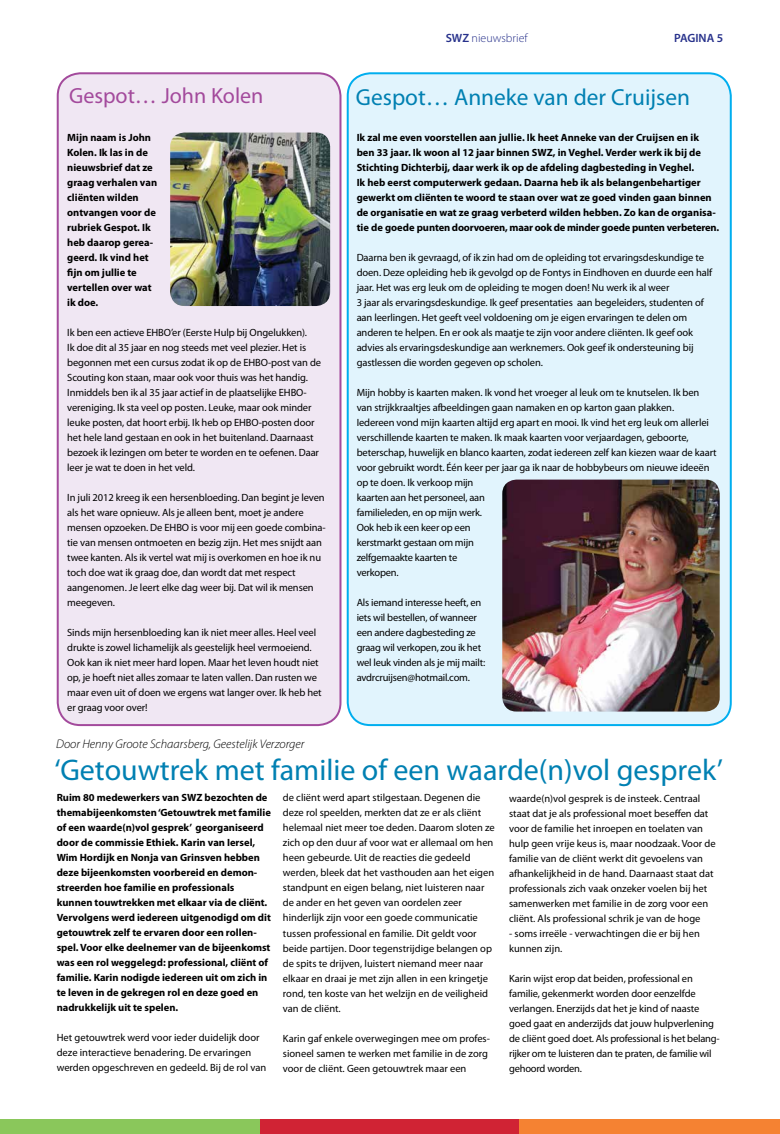
<style>
.page{position:relative;width:780px;height:1134px;background:#fff}
.page>*{position:absolute;margin:0;border:0;box-sizing:border-box;transform-origin:0 0}
.t1{font:30px "Myriad Pro";color:#0080b2}
.t2{font:23.3px "Myriad Pro";color:#0080b2}
.t3{font:22px "Myriad Pro";color:#a34a9c}
.t4{font:italic 300 12.5px "Myriad Pro";color:#000}
.t5{font:300 12px "Myriad Pro";color:#27318b}
.t6{font:600 12px "Myriad Pro";color:#27318b}
.t7{font:10.5px/15px "Myriad Pro";letter-spacing:-.01em;color:#000}
.t8{font:700 10.5px/15px "Myriad Pro";color:#000}
.s1{font-weight:600}
</style>
<div class="page">
<div style="left:0;top:1120px;width:260px;height:14px;background:#8ac75b"></div>
<div style="left:260px;top:1120px;width:260px;height:14px;background:#d02334"></div>
<div style="left:520px;top:1120px;width:260px;height:14px;background:#f58232"></div>
<div style="left:58px;top:73px;width:282px;height:652px;background:#f0e7f3;border-radius:23px"></div>
<div style="left:57px;top:72px;width:284px;height:654px;border:2px solid #a34a9c;border-radius:23px"></div>
<div style="left:348px;top:73px;width:382px;height:652px;background:#e1f4fd;border-radius:23px"></div>
<div style="left:347px;top:72px;width:384px;height:654px;border:2px solid #00aeef;border-radius:23px"></div>
<img style="left:170px;top:133px;width:160px;height:173px">
<img style="left:502px;top:480px;width:217px;height:231px">
<p class="t5" style="left:445px;top:32px;width:83px"><span class="s1">SWZ</span> nieuwsbrief</p>
<p class="t6" style="left:674px;top:32px;width:51px">PAGINA 5</p>
<h3 class="t3" style="left:69px;top:84px;width:196px">Gespot… John Kolen</h3>
<h2 class="t2" style="left:356px;top:84px;width:335px">Gespot… Anneke van der Cruijsen</h2>
<p class="t8" style="left:67px;top:130px;width:91px">Mijn naam is John<br>Kolen. Ik las in de nieuwsbrief dat ze graag verhalen van cliënten wilden ontvangen voor de rubriek Gespot. Ik heb daarop gerea&shy;geerd. Ik vind het fijn om jullie te vertellen over wat ik doe.</p>
<p class="t7" style="left:67px;top:325px;width:255px">Ik ben een actieve EHBO’er (Eerste Hulp bij Ongelukken).<br>Ik doe dit al 35 jaar en nog steeds met veel plezier. Het is begonnen met een cursus zodat ik op de EHBO-post van de Scouting kon staan, maar ook voor thuis was het handig.<br>Inmiddels ben ik al 35 jaar actief in de plaatselijke EHBO&shy;vereniging. Ik sta veel op posten. Leuke, maar ook minder leuke posten, dat hoort erbij. Ik heb op EHBO-posten door het hele land gestaan en ook in het buitenland. Daarnaast bezoek ik lezingen om beter te worden en te oefenen. Daar leer je wat te doen in het veld.</p>
<p class="t7" style="left:67px;top:490px;width:260px">In juli 2012 kreeg ik een hersenbloeding. Dan begint je leven als het ware opnieuw. Als je alleen bent, moet je andere mensen opzoeken. De EHBO is voor mij een goede combina&shy;tie van mensen ontmoeten en bezig zijn. Het mes snijdt aan twee kanten. Als ik vertel wat mij is overkomen en hoe ik nu toch doe wat ik graag doe, dan wordt dat met respect aangenomen. Je leert elke dag weer bij. Dat wil ik mensen meegeven.</p>
<p class="t7" style="left:67px;top:625px;width:256px">Sinds mijn hersenbloeding kan ik niet meer alles. Heel veel drukte is zowel lichamelijk als geestelijk heel vermoeiend.<br>Ook kan ik niet meer hard lopen. Maar het leven houdt niet op, je hoeft niet alles zomaar te laten vallen. Dan rusten we maar even uit of doen we ergens wat langer over. Ik heb het er graag voor over!</p>
<p class="t4" style="left:56px;top:737px;width:250px">Door Henny Groote Schaarsberg, Geestelijk Verzorger</p>
<p class="t8" style="left:356px;top:130px;width:364px">Ik zal me even voorstellen aan jullie. Ik heet Anneke van der Cruijsen en ik ben 33 jaar. Ik woon al 12 jaar binnen SWZ, in Veghel. Verder werk ik bij de Stichting Dichterbij, daar werk ik op de afdeling dagbesteding in Veghel.<br>Ik heb eerst computerwerk gedaan. Daarna heb ik als belangenbehartiger gewerkt om cliënten te woord te staan over wat ze goed vinden gaan binnen de organisatie en wat ze graag verbeterd wilden hebben. Zo kan de organisa&shy;tie de goede punten doorvoeren, maar ook de minder goede punten verbeteren.</p>
<p class="t7" style="left:356px;top:250px;width:357px">Daarna ben ik gevraagd, of ik zin had om de opleiding tot ervaringsdeskundige te doen. Deze opleiding heb ik gevolgd op de Fontys in Eindhoven en duurde een half jaar. Het was erg leuk om de opleiding te mogen doen! Nu werk ik al weer<br>3 jaar als ervaringsdeskundige. Ik geef presentaties aan begeleiders, studenten of aan leerlingen. Het geeft veel voldoening om je eigen ervaringen te delen om anderen te helpen. En er ook als maatje te zijn voor andere cliënten. Ik geef ook advies als ervaringsdeskundige aan werknemers. Ook geef ik ondersteuning bij gastlessen die worden gegeven op scholen.</p>
<p class="t7" style="left:356px;top:385px;width:361px">Mijn hobby is kaarten maken. Ik vond het vroeger al leuk om te knutselen. Ik ben van strijkkraaltjes afbeeldingen gaan namaken en op karton gaan plakken.<br>Iedereen vond mijn kaarten altijd erg apart en mooi. Ik vind het erg leuk om allerlei verschillende kaarten te maken. Ik maak kaarten voor verjaardagen, geboorte, beterschap, huwelijk en blanco kaarten, zodat iedereen zelf kan kiezen waar de kaart voor gebruikt wordt. Één keer per jaar ga ik naar de hobbybeurs om nieuwe ideeën op te doen. Ik verkoop mijn<br>kaarten aan het personeel, aan<br>familieleden, en op mijn werk.<br>Ook heb ik een keer op een<br>kerstmarkt gestaan om mijn<br>zelfgemaakte kaarten te<br>verkopen.</p>
<p class="t7" style="left:356px;top:595px;width:130px">Als iemand interesse heeft, en iets wil bestellen, of wanneer een andere dagbesteding ze graag wil verkopen, zou ik het wel leuk vinden als je mij mailt: avdrcruijsen@hotmail.com.</p>
<h1 class="t1" style="left:55px;top:753px;width:670px">‘Getouwtrek met familie of een waarde(n)vol gesprek’</h1>
<p class="t8" style="left:57px;top:790px;width:216px">Ruim 80 medewerkers van SWZ bezochten de themabijeenkomsten ‘Getouwtrek met familie of een waarde(n)vol gesprek’ georganiseerd door de commissie Ethiek. Karin van Iersel, Wim Hordijk en Nonja van Grinsven hebben deze bijeenkomsten voorbereid en demon&shy;streerden hoe familie en professionals kunnen touwtrekken met elkaar via de cliënt.<br>Vervolgens werd iedereen uitgenodigd om dit getouwtrek zelf te ervaren door een rollen&shy;spel. Voor elke deelnemer van de bijeenkomst was een rol weggelegd: professional, cliënt of familie. Karin nodigde iedereen uit om zich in te leven in de gekregen rol en deze goed en nadrukkelijk uit te spelen.</p>
<p class="t7" style="left:57px;top:1031px;width:211px">Het getouwtrek werd voor ieder duidelijk door deze interactieve benadering. De ervaringen werden opgeschreven en gedeeld. Bij de rol van</p>
<p class="t7" style="left:283px;top:791px;width:213px">de cliënt werd apart stilgestaan. Degenen die deze rol speelden, merkten dat ze er als cliënt helemaal niet meer toe deden. Daarom sloten ze zich op den duur af voor wat er allemaal om hen heen gebeurde. Uit de reacties die gedeeld werden, bleek dat het vasthouden aan het eigen standpunt en eigen belang, niet luisteren naar de ander en het geven van oordelen zeer hinderlijk zijn voor een goede communicatie tussen professional en familie. Dit geldt voor beide partijen. Door tegenstrijdige belangen op de spits te drijven, luistert niemand meer naar elkaar en draai je met zijn allen in een kringetje rond, ten koste van het welzijn en de veiligheid van de cliënt.</p>
<p class="t7" style="left:283px;top:1031px;width:209px">Karin gaf enkele overwegingen mee om profes&shy;sioneel samen te werken met familie in de zorg voor de cliënt. Geen getouwtrek maar een</p>
<p class="t7" style="left:509px;top:791px;width:208px">waarde(n)vol gesprek is de insteek. Centraal staat dat je als professional moet beseffen dat voor de familie het inroepen en toelaten van hulp geen vrije keus is, maar noodzaak. Voor de familie van de cliënt werkt dit gevoelens van afhankelijkheid in de hand. Daarnaast staat dat professionals zich vaak onzeker voelen bij het samenwerken met familie in de zorg voor een cliënt. Als professional schrik je van de hoge</p>
<p class="t7" style="left:509px;top:926px;width:192px">- soms irreële - verwachtingen die er bij hen kunnen zijn.</p>
<p class="t7" style="left:509px;top:971px;width:212px">Karin wijst erop dat beiden, professional en familie, gekenmerkt worden door eenzelfde verlangen. Enerzijds dat het je kind of naaste goed gaat en anderzijds dat jouw hulpverlening de cliënt goed doet. Als professional is het belang&shy;rijker om te luisteren dan te praten, de familie wil gehoord worden.</p>
</div>
